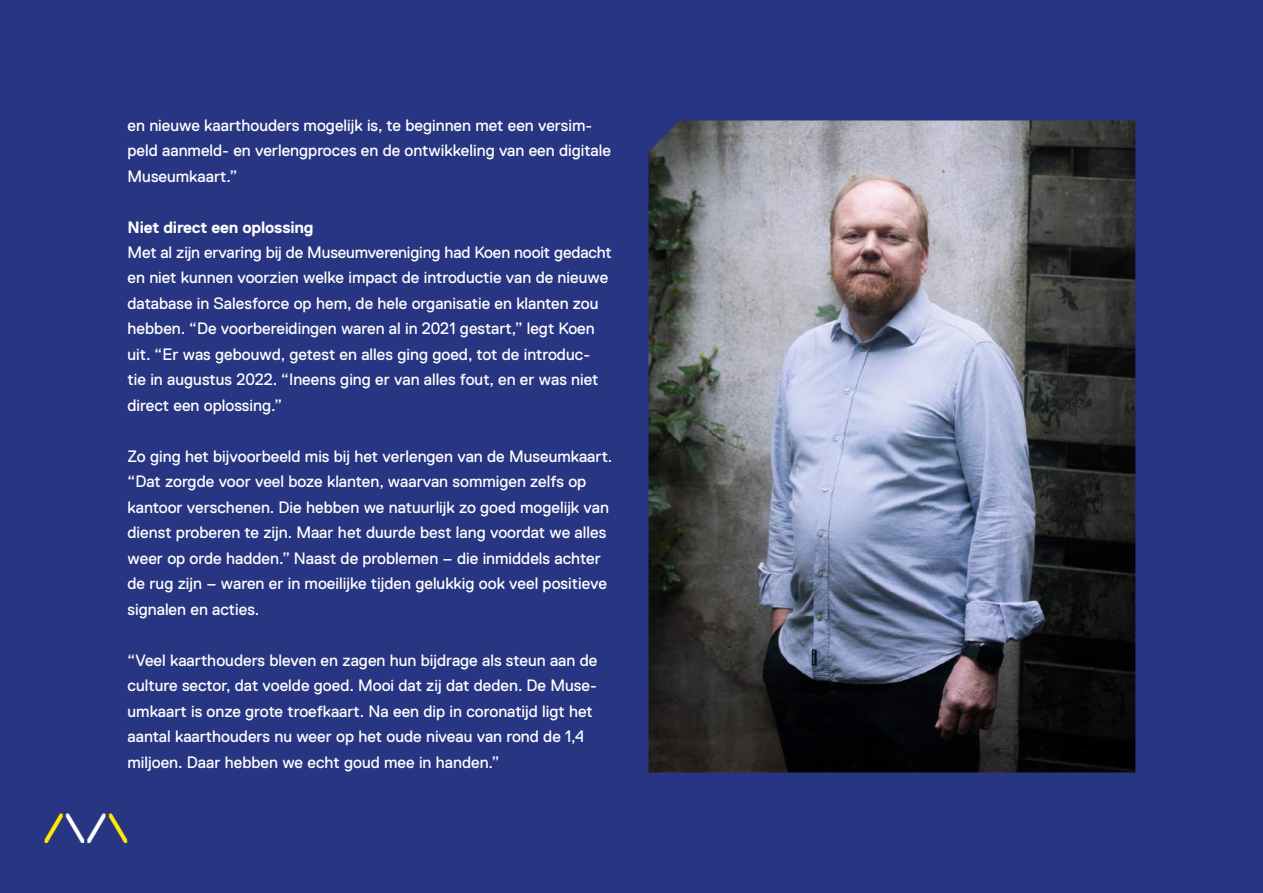
<style>
.page{position:relative;width:1263px;height:893px;background:#283583}
.page>*{position:absolute;margin:0;border:0;box-sizing:border-box;transform-origin:0 0}
.t1{font:42px "Replica Std";color:#ffed00}
.t2{font:16.5px/25.5px "Replica Std";color:#fff}
.t3{font:700 16.5px "Replica Std";letter-spacing:-.01em;color:#fff}
.s1{color:#fff}
</style>
<div class="page">
<img style="left:648px;top:120px;width:487px;height:652px">
<p class="t2" style="left:128px;top:112px;width:485px">en nieuwe kaarthouders mogelijk is, te beginnen met een versim&shy;peld aanmeld- en verlengproces en de ontwikkeling van een digitale<br>Museumkaart.”</p>
<p class="t3" style="left:128px;top:218px;width:188px">Niet direct een oplossing</p>
<p class="t2" style="left:128px;top:240px;width:486px">Met al zijn ervaring bij de Museumvereniging had Koen nooit gedacht en niet kunnen voorzien welke impact de introductie van de nieuwe database in Salesforce op hem, de hele organisatie en klanten zou hebben. “De voorbereidingen waren al in 2021 gestart,” legt Koen uit. “Er was gebouwd, getest en alles ging goed, tot de introduc&shy;tie in augustus 2022. “Ineens ging er van alles fout, en er was niet direct een oplossing.”</p>
<p class="t2" style="left:128px;top:444px;width:486px">Zo ging het bijvoorbeeld mis bij het verlengen van de Museumkaart. “Dat zorgde voor veel boze klanten, waarvan sommigen zelfs op kantoor verschenen. Die hebben we natuurlijk zo goed mogelijk van dienst proberen te zijn. Maar het duurde best lang voordat we alles weer op orde hadden.” Naast de problemen – die inmiddels achter de rug zijn – waren er in moeilijke tijden gelukkig ook veel positieve signalen en acties.</p>
<p class="t2" style="left:128px;top:648px;width:471px">“Veel kaarthouders bleven en zagen hun bijdrage als steun aan de culture sector, dat voelde goed. Mooi dat zij dat deden. De Muse&shy;umkaart is onze grote troefkaart. Na een dip in coronatijd ligt het aantal kaarthouders nu weer op het oude niveau van rond de 1,4 miljoen. Daar hebben we echt goud mee in handen.”</p>
<h1 class="t1" style="left:43px;top:806px;width:87px">/<span class="s1">\/</span>\</h1>
</div>
